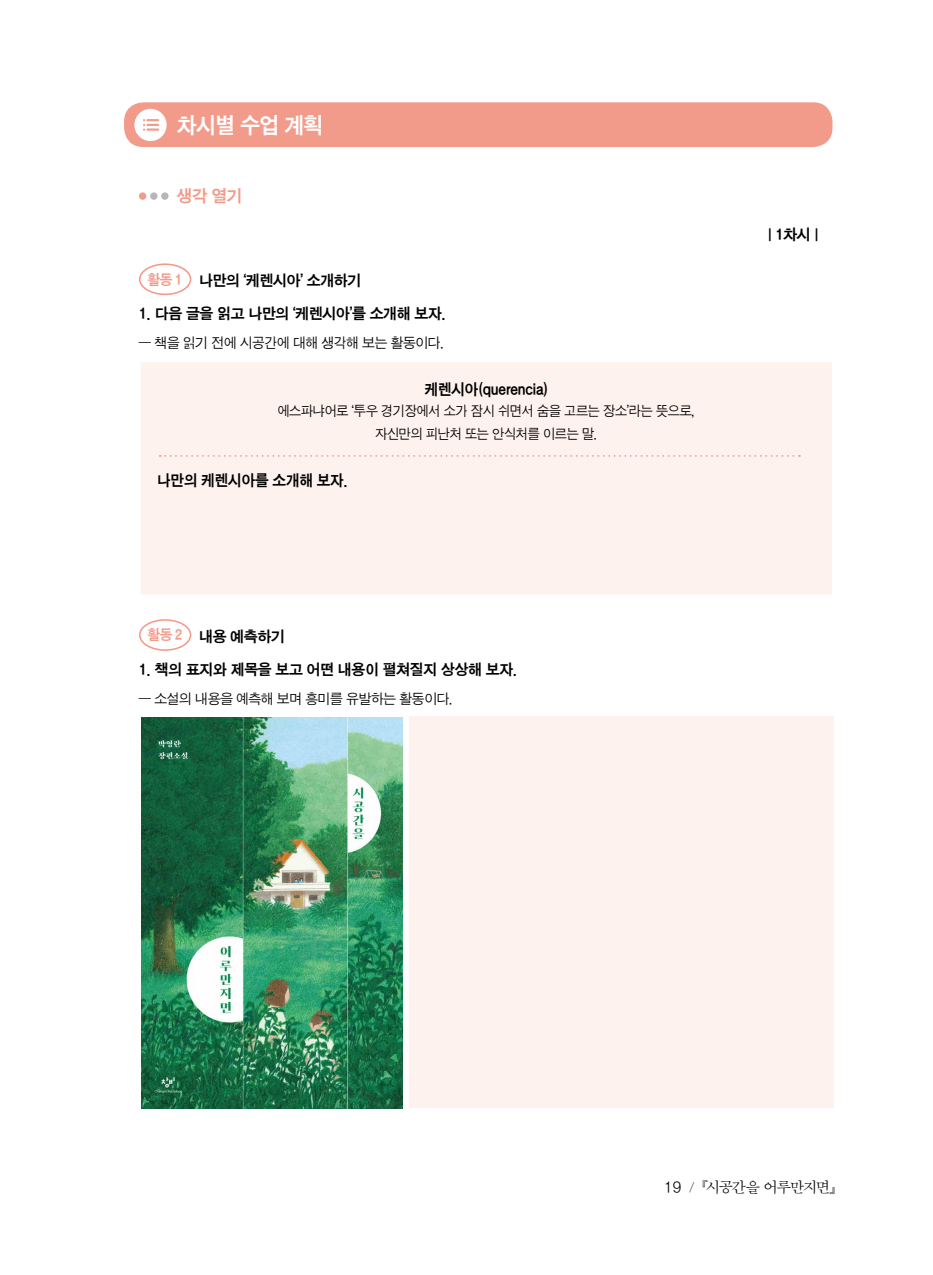
<style>
.page{position:relative;width:933px;height:1275px;background:#fff}
.page>*{position:absolute;margin:0;border:0;box-sizing:border-box;transform-origin:0 0}
.t1{font:22.75px "SD Gothic c Bd";letter-spacing:-.02em;color:#fff;scale:.96 1}
.t2{font:17.32px "SD Gothic c Bd";color:#f29b8a}
.t3{font:15.75px "SD Gothic c Bd";letter-spacing:-.015em;color:#000;scale:.96 1}
.t4{font:15.75px "SD Myeongjo a Lt";letter-spacing:-.065em;color:#000}
.t5{font:15.4px "SD Gothic c Bd";letter-spacing:-.02em;color:#000}
.t6{font:14.17px "SD Gothic a Lt";letter-spacing:-.025em;color:#000}
.t7{font:14px/22.8px "SD Gothic a Lt";letter-spacing:-.02em;color:#000;text-align:center;scale:.96 1}
.s1{font-size:14.7px;color:#f29b8a}
.s2{font-size:14.17px}
.s3{font-family:"SD Gothic a Lt"}
.s4{font-size:12.25px}
</style>
<div class="page">
<div style="left:139px;top:192px;width:7px;height:8px;background:#f29b8a;border-radius:50%"></div>
<div style="left:150px;top:192px;width:7px;height:8px;background:#b5b6b6;border-radius:50%"></div>
<div style="left:161px;top:192px;width:7px;height:8px;background:#b5b6b6;border-radius:50%"></div>
<div style="left:139px;top:263px;width:52px;height:32px;border:2px solid #f29b8a;border-radius:50%"></div>
<div style="left:140px;top:361px;width:693px;height:234px;background:#fef2ee"></div>
<hr style="left:139px;top:360px;width:694px;height:2px;background:#fff">
<hr style="left:139px;top:362px;width:2px;height:233px;background:#fff">
<hr style="left:832px;top:362px;width:1px;height:233px;background:#fff">
<div style="left:139px;top:619px;width:52px;height:32px;border:2px solid #f29b8a;border-radius:50%"></div>
<div style="left:401px;top:716px;width:432px;height:392px;background:#fef2ee"></div>
<div style="left:393px;top:716px;width:16px;height:392px;background:linear-gradient(to bottom,#fff,#fff)"></div>
<img style="left:141px;top:717px;width:261px;height:391px">
<div style="left:124px;top:102px;width:708px;height:45px;background:#f29b8a;border-radius:19px"></div>
<svg style="left:134px;top:109px;width:33px;height:32px"></svg>
<svg style="left:160px;top:455px;width:640px;height:2px"></svg>
<h1 class="t1" style="left:177px;top:113px;width:154px">차시별 수업 계획</h1>
<p class="t2" style="left:177px;top:187px;width:67px">생각 열기</p>
<p class="t5" style="left:148px;top:273px;width:215px"><span class="s1">활동 1</span> 나만의 ‘케렌시아’ 소개하기</p>
<p class="t5" style="left:139px;top:306px;width:308px">1. 다음 글을 읽고 나만의 ‘케렌시아’를 소개해 보자.</p>
<p class="t6" style="left:139px;top:336px;width:307px">― 책을 읽기 전에 시공간에 대해 생각해 보는 활동이다.</p>
<p class="t3" style="left:424px;top:381px;width:130px">케렌시아(querencia)</p>
<p class="t7" style="left:277px;top:400px;width:436px">에스파냐어로 ‘투우 경기장에서 소가 잠시 쉬면서 숨을 고르는 장소’라는 뜻으로, 자신만의 피난처 또는 안식처를 이르는 말.</p>
<p class="t3" style="left:157px;top:472px;width:200px">나만의 케렌시아를 소개해 보자.</p>
<p class="t5" style="left:148px;top:628px;width:139px"><span class="s1">활동 2</span> 내용 예측하기</p>
<p class="t5" style="left:139px;top:662px;width:380px">1. 책의 표지와 제목을 보고 어떤 내용이 펼쳐질지 상상해 보자.</p>
<p class="t6" style="left:139px;top:691px;width:315px">― 소설의 내용을 예측해 보며 흥미를 유발하는 활동이다.</p>
<p class="t5" style="left:767px;top:227px;width:53px"><span class="s2">|</span> 1차시 <span class="s2">|</span></p>
<p class="t4" style="left:664px;top:1180px;width:172px"><span class="s3">19</span> <span class="s4">/</span> 『시공간을 어루만지면』</p>
</div>
